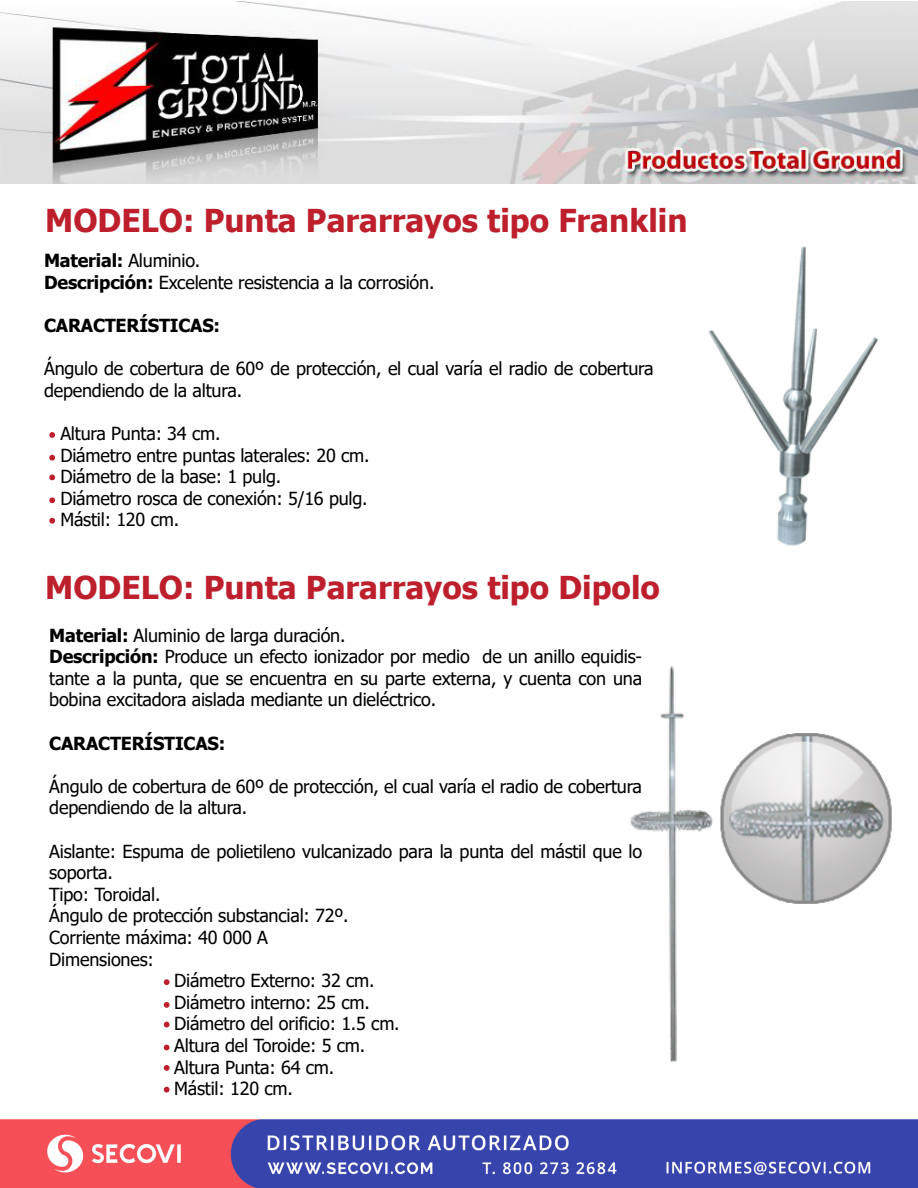
<style>
.page{position:relative;width:918px;height:1188px;background:#fff}
.page>*{position:absolute;margin:0;border:0;box-sizing:border-box;transform-origin:0 0}
.t1{font:700 31.5px "Tahoma";color:#bd1f2c}
.t2{font:18px/21.6px "Tahoma";letter-spacing:-.01em;color:#000}
.t3{font:700 18px "Tahoma";letter-spacing:-.01em;color:#000}
.s1{font-weight:700}
</style>
<div class="page">
<img style="left:708px;top:246px;width:170px;height:300px">
<img style="left:0;top:1px;width:918px;height:183px">
<img style="left:0;top:1120px;width:918px;height:68px">
<svg style="left:49px;top:432px;width:6px;height:6px"></svg>
<svg style="left:49px;top:455px;width:6px;height:6px"></svg>
<svg style="left:49px;top:475px;width:6px;height:5px"></svg>
<svg style="left:49px;top:497px;width:6px;height:6px"></svg>
<svg style="left:49px;top:518px;width:6px;height:6px"></svg>
<img style="left:630px;top:666px;width:83px;height:396px">
<img style="left:720px;top:733px;width:172px;height:171px">
<svg style="left:164px;top:979px;width:6px;height:6px"></svg>
<svg style="left:164px;top:1002px;width:6px;height:6px"></svg>
<svg style="left:164px;top:1022px;width:6px;height:5px"></svg>
<svg style="left:164px;top:1045px;width:6px;height:5px"></svg>
<svg style="left:164px;top:1065px;width:6px;height:6px"></svg>
<svg style="left:164px;top:1087px;width:6px;height:6px"></svg>
<h1 class="t1" style="left:45px;top:198px;width:644px">MODELO: Punta Pararrayos tipo Franklin</h1>
<p class="t2" style="left:44px;top:251px;width:392px"><span class="s1">Material:</span> Aluminio.<br><span class="s1">Descripción:</span> Excelente resistencia a la corrosión.</p>
<p class="t3" style="left:44px;top:313px;width:177px">CARACTERÍSTICAS:</p>
<p class="t2" style="left:44px;top:359px;width:611px">Ángulo de cobertura de 60º de protección, el cual varía el radio de cobertura dependiendo de la altura.</p>
<p class="t2" style="left:60px;top:424px;width:311px">Altura Punta: 34 cm.<br>Diámetro entre puntas laterales: 20 cm.<br>Diámetro de la base: 1 pulg.<br>Diámetro rosca de conexión: 5/16 pulg.<br>Mástil: 120 cm.</p>
<h1 class="t1" style="left:45px;top:565px;width:616px">MODELO: Punta Pararrayos tipo Dipolo</h1>
<p class="t2" style="left:49px;top:625px;width:594px"><span class="s1">Material:</span> Aluminio de larga duración.<br><span class="s1">Descripción:</span> Produce un efecto ionizador por medio de un anillo equidis&shy;tante a la punta, que se encuentra en su parte externa, y cuenta con una bobina excitadora aislada mediante un dieléctrico.</p>
<p class="t3" style="left:49px;top:730px;width:177px">CARACTERÍSTICAS:</p>
<p class="t2" style="left:49px;top:776px;width:594px">Ángulo de cobertura de 60º de protección, el cual varía el radio de cobertura dependiendo de la altura.</p>
<p class="t2" style="left:49px;top:841px;width:594px">Aislante: Espuma de polietileno vulcanizado para la punta del mástil que lo</p>
<p class="t2" style="left:49px;top:863px;width:65px">soporta.</p>
<p class="t2" style="left:49px;top:884px;width:113px">Tipo: Toroidal.</p>
<p class="t2" style="left:49px;top:906px;width:301px">Ángulo de protección substancial: 72º.</p>
<p class="t2" style="left:49px;top:928px;width:220px">Corriente máxima: 40 000 A</p>
<p class="t2" style="left:49px;top:949px;width:106px">Dimensiones:</p>
<p class="t2" style="left:174px;top:971px;width:202px">Diámetro Externo: 32 cm.</p>
<p class="t2" style="left:174px;top:992px;width:197px">Diámetro interno: 25 cm.</p>
<p class="t2" style="left:174px;top:1014px;width:227px">Diámetro del orificio: 1.5 cm.</p>
<p class="t2" style="left:174px;top:1036px;width:193px">Altura del Toroide: 5 cm.</p>
<p class="t2" style="left:174px;top:1057px;width:162px">Altura Punta: 64 cm.</p>
<p class="t2" style="left:174px;top:1079px;width:120px">Mástil: 120 cm.</p>
</div>
